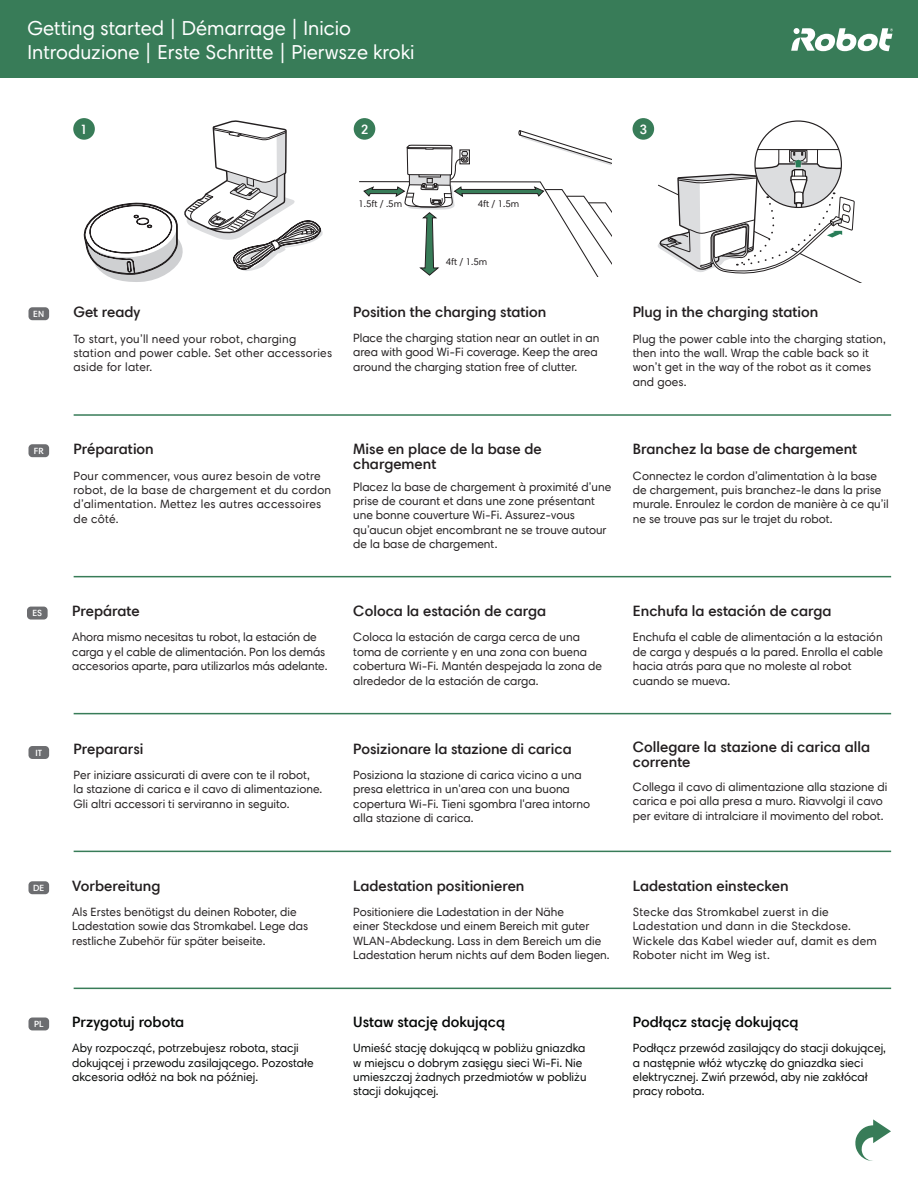
<style>
.page{position:relative;width:918px;height:1188px;background:#fff}
.page>*{position:absolute;margin:0;border:0;box-sizing:border-box;transform-origin:0 0}
.t1{font:20.25px/24.3px "Harmonia Sans Pro";color:#fff}
.t2{font:600 15px/15px "Harmonia Sans Pro";color:#231f20}
.t3{font:600 15px "Harmonia Sans Pro";color:#060807}
.t4{font:600 13.5px "Harmonia Sans Pro";color:#fff}
.BODY{font:12px/14.4px "Harmonia Sans Pro";color:#231f20}
.t5{font:12px/14.4px "Harmonia Sans Pro";color:#060807}
.BODY-2{font:12px/14.4px "Harmonia Sans Pro";letter-spacing:.02em;color:#231f20}
.t6{font:9.75px "Harmonia Sans Std";color:#231f20}
.t7{font:600 9px "Harmonia Sans Pro";color:#fff}
</style>
<div class="page">
<svg style="left:658px;top:120px;width:202px;height:162px"></svg>
<div style="left:633px;top:118px;width:21px;height:22px;background:#387c58;border-radius:50%"></div>
<div style="left:354px;top:118px;width:21px;height:22px;background:#387c58;border-radius:50%"></div>
<div style="left:73px;top:118px;width:22px;height:22px;background:#387c58;border-radius:50%"></div>
<div style="left:0;top:0;width:918px;height:78px;background:#387c58"></div>
<svg style="left:791px;top:28px;width:102px;height:23px"></svg>
<svg style="left:855px;top:1119px;width:36px;height:42px"></svg>
<svg style="left:84px;top:121px;width:239px;height:161px"></svg>
<hr style="left:359px;top:181px;width:50px;height:1px;background:#231f20">
<svg style="left:363px;top:129px;width:248px;height:147px"></svg>
<div style="left:28px;top:307px;width:21px;height:13px;background:#6c6d70;border-radius:4px"></div>
<div style="left:28px;top:444px;width:21px;height:13px;background:#6c6d70;border-radius:4px"></div>
<div style="left:27px;top:607px;width:21px;height:13px;background:#6c6d70;border-radius:4px"></div>
<div style="left:28px;top:746px;width:21px;height:13px;background:#6c6d70;border-radius:4px"></div>
<div style="left:28px;top:881px;width:21px;height:13px;background:#6c6d70;border-radius:4px"></div>
<div style="left:28px;top:1018px;width:21px;height:12px;background:#6c6d70;border-radius:4px"></div>
<hr style="left:74px;top:414px;width:817px;height:2px;background:#387c58">
<hr style="left:74px;top:576px;width:817px;height:1px;background:#387c58">
<hr style="left:74px;top:713px;width:817px;height:1px;background:#387c58">
<hr style="left:74px;top:851px;width:817px;height:1px;background:#387c58">
<hr style="left:74px;top:988px;width:817px;height:1px;background:#387c58">
<p class="t1" style="left:28px;top:16px;width:389px">Getting started | Démarrage | Inicio<br>Introduzione | Erste Schritte | Pierwsze kroki</p>
<p class="t4" style="left:80px;top:120px;width:9px">1</p>
<p class="t4" style="left:361px;top:120px;width:9px">2</p>
<p class="t4" style="left:639px;top:120px;width:9px">3</p>
<p class="t6" style="left:358px;top:198px;width:45px">1.5ft / .5m</p>
<p class="t6" style="left:478px;top:198px;width:43px">4ft / 1.5m</p>
<p class="t6" style="left:446px;top:256px;width:43px">4ft / 1.5m</p>
<p class="t7" style="left:33px;top:308px;width:12px">EN</p>
<p class="t2" style="left:73px;top:305px;width:69px">Get ready</p>
<p class="BODY-2" style="left:73px;top:331px;width:260px">To start, you’ll need your robot, charging station and power cable. Set other accessories aside for later.</p>
<p class="t2" style="left:353px;top:304px;width:195px">Position the charging station</p>
<p class="BODY" style="left:353px;top:331px;width:248px">Place the charging station near an outlet in an area with good Wi-Fi coverage. Keep the area around the charging station free of clutter.</p>
<p class="t2" style="left:633px;top:305px;width:187px">Plug in the charging station</p>
<p class="BODY" style="left:633px;top:331px;width:255px">Plug the power cable into the charging station, then into the wall. Wrap the cable back so it won’t get in the way of the robot as it comes and goes.</p>
<p class="t7" style="left:34px;top:445px;width:11px">FR</p>
<p class="t2" style="left:74px;top:442px;width:82px">Préparation</p>
<p class="BODY-2" style="left:74px;top:468px;width:259px">Pour commencer, vous aurez besoin de votre robot, de la base de chargement et du cordon d’alimentation. Mettez les autres accessoires de côté.</p>
<p class="t2" style="left:353px;top:442px;width:190px">Mise en place de la base de chargement</p>
<p class="BODY" style="left:353px;top:479px;width:259px">Placez la base de chargement à proximité d’une prise de courant et dans une zone présentant une bonne couverture Wi-Fi. Assurez-vous qu’aucun objet encombrant ne se trouve autour de la base de chargement.</p>
<p class="t2" style="left:633px;top:442px;width:226px">Branchez la base de chargement</p>
<p class="BODY" style="left:633px;top:468px;width:257px">Connectez le cordon d’alimentation à la base de chargement, puis branchez-le dans la prise murale. Enroulez le cordon de manière à ce qu’il ne se trouve pas sur le trajet du robot.</p>
<p class="t7" style="left:32px;top:608px;width:11px">ES</p>
<p class="t2" style="left:72px;top:603px;width:69px">Prepárate</p>
<p class="t2" style="left:353px;top:603px;width:195px">Coloca la estación de carga</p>
<p class="t2" style="left:633px;top:603px;width:200px">Enchufa la estación de carga</p>
<p class="BODY" style="left:72px;top:630px;width:257px">Ahora mismo necesitas tu robot, la estación de carga y el cable de alimentación. Pon los demás accesorios aparte, para utilizarlos más adelante.</p>
<p class="BODY" style="left:353px;top:630px;width:250px">Coloca la estación de carga cerca de una toma de corriente y en una zona con buena cobertura Wi-Fi. Mantén despejada la zona de alrededor de la estación de carga.</p>
<p class="BODY" style="left:633px;top:630px;width:252px">Enchufa el cable de alimentación a la estación de carga y después a la pared. Enrolla el cable hacia atrás para que no moleste al robot cuando se mueva.</p>
<p class="t7" style="left:35px;top:747px;width:8px">IT</p>
<p class="t2" style="left:74px;top:741px;width:71px">Prepararsi</p>
<p class="t2" style="left:353px;top:741px;width:220px">Posizionare la stazione di carica</p>
<p class="t2" style="left:633px;top:739px;width:239px">Collegare la stazione di carica alla corrente</p>
<p class="BODY" style="left:74px;top:768px;width:250px">Per iniziare assicurati di avere con te il robot, la stazione di carica e il cavo di alimentazione.<br>Gli altri accessori ti serviranno in seguito.</p>
<p class="BODY" style="left:353px;top:768px;width:239px">Posiziona la stazione di carica vicino a una presa elettrica in un'area con una buona copertura Wi-Fi. Tieni sgombra l'area intorno alla stazione di carica.</p>
<p class="BODY" style="left:633px;top:780px;width:256px">Collega il cavo di alimentazione alla stazione di carica e poi alla presa a muro. Riavvolgi il cavo per evitare di intralciare il movimento del robot.</p>
<p class="t7" style="left:33px;top:882px;width:13px">DE</p>
<p class="t2" style="left:72px;top:878px;width:90px">Vorbereitung</p>
<p class="t2" style="left:353px;top:878px;width:173px">Ladestation positionieren</p>
<p class="t2" style="left:633px;top:878px;width:157px">Ladestation einstecken</p>
<p class="BODY" style="left:72px;top:905px;width:237px">Als Erstes benötigst du deinen Roboter, die<br>Ladestation sowie das Stromkabel. Lege das restliche Zubehör für später beiseite.</p>
<p class="BODY" style="left:353px;top:905px;width:258px">Positioniere die Ladestation in der Nähe<br>einer Steckdose und einem Bereich mit guter WLAN-Abdeckung. Lass in dem Bereich um die Ladestation herum nichts auf dem Boden liegen.</p>
<p class="BODY-2" style="left:633px;top:905px;width:246px">Stecke das Stromkabel zuerst in die Ladestation und dann in die Steckdose.<br>Wickele das Kabel wieder auf, damit es dem Roboter nicht im Weg ist.</p>
<p class="t7" style="left:34px;top:1018px;width:11px">PL</p>
<p class="t3" style="left:72px;top:1012px;width:113px">Przygotuj robota</p>
<p class="t3" style="left:353px;top:1012px;width:153px">Ustaw stację dokującą</p>
<p class="t3" style="left:633px;top:1012px;width:167px">Podłącz stację dokującą</p>
<p class="t5" style="left:72px;top:1041px;width:243px">Aby rozpocząć, potrzebujesz robota, stacji dokującej i przewodu zasilającego. Pozostałe akcesoria odłóż na bok na później.</p>
<p class="t5" style="left:353px;top:1041px;width:235px">Umieść stację dokującą w pobliżu gniazdka w miejscu o dobrym zasięgu sieci Wi-Fi. Nie umieszczaj żadnych przedmiotów w pobliżu stacji dokującej.</p>
<p class="t5" style="left:633px;top:1041px;width:255px">Podłącz przewód zasilający do stacji dokującej, a następnie włóż wtyczkę do gniazdka sieci elektrycznej. Zwiń przewód, aby nie zakłócał pracy robota.</p>
</div>
